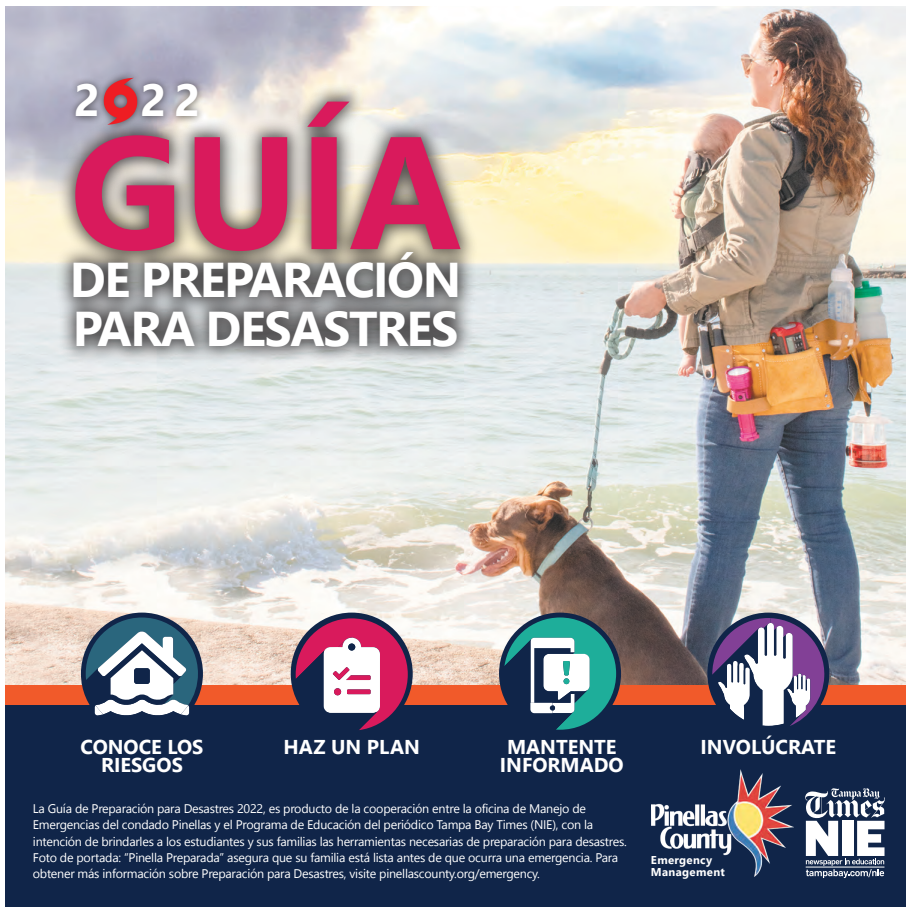
<style>
.page{position:relative;width:912px;height:912px;background:#fff}
.page>*{position:absolute;margin:0;border:0;box-sizing:border-box;transform-origin:0 0}
.t1{font:700 159.75px "Nirmala UI";color:#d91a5c}
.t2{font:700 48.75px/48.2px "Nirmala UI";letter-spacing:-.03em;color:#fff}
.t3{font:700 45px "Nirmala UI";color:#fff}
.t4{font:700 20px/17.5px "Nirmala UI";color:#fff;text-align:center}
.t5{font:12.5px/16.2px "Nirmala UI";letter-spacing:-.02em;color:#fff}
.t6{font:700 11.38px/12.4px "Nirmala UI";letter-spacing:.03em;color:#fff}
</style>
<div class="page">
<img style="left:5px;top:7px;width:900px;height:678px">
<div style="left:55px;top:82px;width:423px;height:283px;background:#231f20;opacity:.75"></div>
<div style="left:68px;top:76px;width:137px;height:48px;background:#231f20;opacity:.75"></div>
<div style="left:5px;top:685px;width:900px;height:22px;background:#f15a2a"></div>
<div style="left:81px;top:612px;width:122px;height:122px;background:#102549;border-radius:50%"></div>
<div style="left:5px;top:705px;width:900px;height:202px;background:#102549"></div>
<svg style="left:86px;top:617px;width:112px;height:99px"></svg>
<div style="left:291px;top:612px;width:122px;height:122px;background:#102549;border-radius:50%"></div>
<svg style="left:296px;top:618px;width:112px;height:112px"></svg>
<div style="left:334px;top:688px;width:7px;height:7px;background:#d91a5c;border-radius:50%"></div>
<div style="left:499px;top:612px;width:122px;height:122px;background:#102549;border-radius:50%"></div>
<svg style="left:504px;top:617px;width:112px;height:112px"></svg>
<div style="left:707px;top:612px;width:122px;height:122px;background:#102549;border-radius:50%"></div>
<svg style="left:712px;top:618px;width:113px;height:108px"></svg>
<img style="left:652px;top:769px;width:142px;height:107px">
<svg style="left:805px;top:788px;width:80px;height:90px"></svg>
<div style="left:96px;top:70px;width:49px;height:62px;background:#231f20;opacity:.75"></div>
<svg style="left:104px;top:78px;width:33px;height:47px;background:#c64b55"></svg>
<h1 class="t3" style="left:74px;top:63px;width:128px">2 22</h1>
<h1 class="t1" style="left:70px;top:61px;width:394px">GUÍA</h1>
<h1 class="t2" style="left:70px;top:252px;width:393px">DE PREPARACIÓN<br>PARA DESASTRES</h1>
<p class="t4" style="left:80px;top:737px;width:124px">CONOCE LOS<br>RIESGOS</p>
<p class="t4" style="left:283px;top:737px;width:138px">HAZ UN PLAN</p>
<p class="t4" style="left:500px;top:737px;width:125px">MANTENTE<br>INFORMADO</p>
<p class="t4" style="left:700px;top:737px;width:137px">INVOLÚCRATE</p>
<p class="t5" style="left:33px;top:800px;width:595px">La Guía de Preparación para Desastres 2022, es producto de la cooperación entre la oficina de Manejo de Emergencias del condado Pinellas y el Programa de Educación del periódico Tampa Bay Times (NIE), con la intención de brindarles a los estudiantes y sus familias las herramientas necesarias de preparación para desastres.<br>Foto de portada: “Pinella Preparada” asegura que su familia está lista antes de que ocurra una emergencia. Para obtener más información sobre Preparación para Desastres, visite pinellascounty.org/emergency.</p>
<p class="t6" style="left:651px;top:853px;width:75px">Emergency<br>Management</p>
</div>
